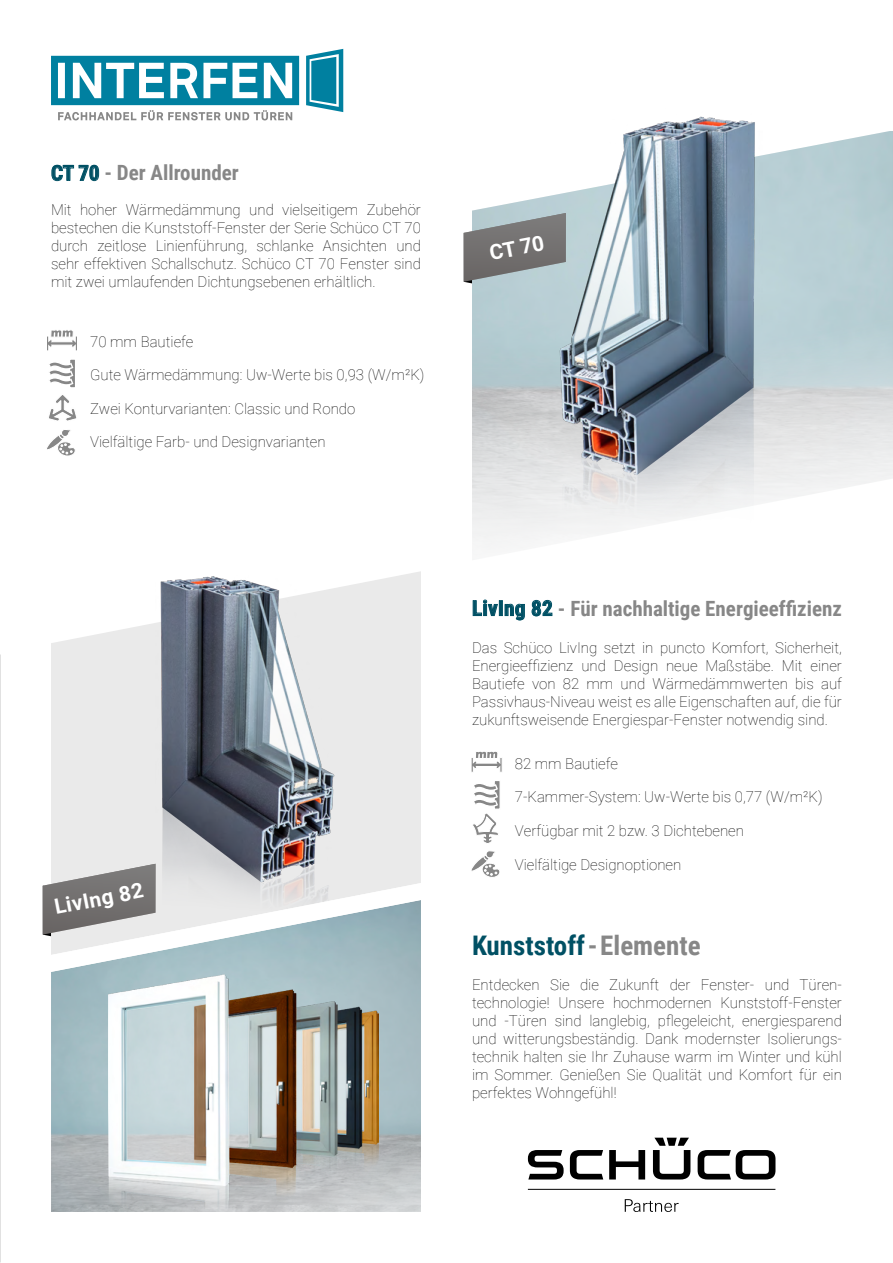
<style>
.page{position:relative;width:893px;height:1263px;background:#fff}
.page>*{position:absolute;margin:0;border:0;box-sizing:border-box;transform-origin:0 0}
.t1{font:700 27px "Roboto Condensed";color:#005064}
.t2{font:700 21px "Roboto Condensed";color:#878787}
.t3{font:700 21px "Roboto";color:#fff}
.t4{font:100 15px/18px "Roboto";color:#000;text-align:justify}
.s1{color:#005064}
.s2{color:#878787}
</style>
<div class="page">
<img style="left:51px;top:972px;width:370px;height:240px">
<img style="left:108px;top:974px;width:270px;height:235px">
<img style="left:892px;top:131px;width:1px;height:348px">
<img style="left:0;top:655px;width:1px;height:608px">
<img style="left:556px;top:116px;width:206px;height:428px">
<svg style="left:51px;top:571px;width:370px;height:293px;background:#ececec"></svg>
<img style="left:155px;top:573px;width:181px;height:406px">
<svg style="left:625px;top:1199px;width:54px;height:13px"></svg>
<hr style="left:528px;top:1189px;width:247px;height:1px;background:#000">
<svg style="left:528px;top:1150px;width:36px;height:29px"></svg>
<svg style="left:570px;top:1150px;width:33px;height:29px"></svg>
<svg style="left:609px;top:1150px;width:36px;height:29px"></svg>
<svg style="left:698px;top:1150px;width:77px;height:29px"></svg>
<svg style="left:653px;top:1138px;width:37px;height:41px"></svg>
<svg style="left:306px;top:49px;width:37px;height:63px"></svg>
<svg style="left:51px;top:56px;width:248px;height:64px"></svg>
<svg style="left:47px;top:430px;width:28px;height:26px"></svg>
<svg style="left:49px;top:395px;width:28px;height:26px"></svg>
<svg style="left:47px;top:330px;width:30px;height:21px"></svg>
<div style="left:69px;top:358px;width:7px;height:31px;background:#878787;border:1px solid #fff"></div>
<svg style="left:49px;top:361px;width:24px;height:25px"></svg>
<svg style="left:471px;top:851px;width:29px;height:26px"></svg>
<svg style="left:471px;top:751px;width:31px;height:21px"></svg>
<div style="left:493px;top:780px;width:8px;height:30px;background:#878787;border:1px solid #fff"></div>
<svg style="left:473px;top:783px;width:26px;height:60px"></svg>
<svg style="left:43px;top:864px;width:378px;height:108px"></svg>
<svg style="left:464px;top:213px;width:102px;height:70px;background:#888d8e"></svg>
<h2 class="t2" style="left:51px;top:158px;width:189px"><span class="s1">CT 70</span> - Der Allrounder</h2>
<p class="t4" style="left:51px;top:201px;width:371px">Mit hoher Wärmedämmung und vielseitigem Zubehör bestechen die Kunststoff-Fenster der Serie Schüco CT 70 durch zeitlose Linienführung, schlanke Ansichten und sehr effektiven Schallschutz. Schüco CT 70 Fenster sind mit zwei umlaufenden Dichtungsebenen erhältlich.</p>
<p class="t4" style="left:90px;top:332px;width:105px">70 mm Bautiefe</p>
<p class="t4" style="left:90px;top:365px;width:336px">Gute Wärmedämmung: Uw-Werte bis 0,93 (W/m²K)</p>
<p class="t4" style="left:90px;top:399px;width:267px">Zwei Konturvarianten: Classic und Rondo</p>
<p class="t4" style="left:90px;top:433px;width:237px">Vielfältige Farb- und Designvarianten</p>
<h2 class="t3" style="left:487px;top:239px;width:57px;rotate:-11deg">CT 70</h2>
<h2 class="t3" style="left:52px;top:892px;width:92px;rotate:-11deg">LivIng 82</h2>
<h2 class="t2" style="left:472px;top:593px;width:371px"><span class="s1">LivIng 82</span> - Für nachhaltige Energieeffizienz</h2>
<p class="t4" style="left:472px;top:638px;width:371px">Das Schüco LivIng setzt in puncto Komfort, Sicherheit, Energieeffizienz und Design neue Maßstäbe. Mit einer Bautiefe von 82 mm und Wärmedämmwerten bis auf Passivhaus-Niveau weist es alle Eigenschaften auf, die für zukunftsweisende Energiespar-Fenster notwendig sind.</p>
<p class="t4" style="left:515px;top:754px;width:105px">82 mm Bautiefe</p>
<p class="t4" style="left:515px;top:787px;width:309px">7-Kammer-System: Uw-Werte bis 0,77 (W/m²K)</p>
<p class="t4" style="left:515px;top:821px;width:231px">Verfügbar mit 2 bzw. 3 Dichtebenen</p>
<p class="t4" style="left:515px;top:855px;width:168px">Vielfältige Designoptionen</p>
<h1 class="t1" style="left:472px;top:927px;width:230px">Kunststoff<span class="s2">-Elemente</span></h1>
<p class="t4" style="left:472px;top:975px;width:371px">Entdecken Sie die Zukunft der Fenster- und Türen&shy;technologie! Unsere hochmodernen Kunststoff-Fenster und -Türen sind langlebig, pflegeleicht, energiesparend und witterungsbeständig. Dank modernster Isolierungs&shy;technik halten sie Ihr Zuhause warm im Winter und kühl im Sommer. Genießen Sie Qualität und Komfort für ein perfektes Wohngefühl!</p>
</div>
